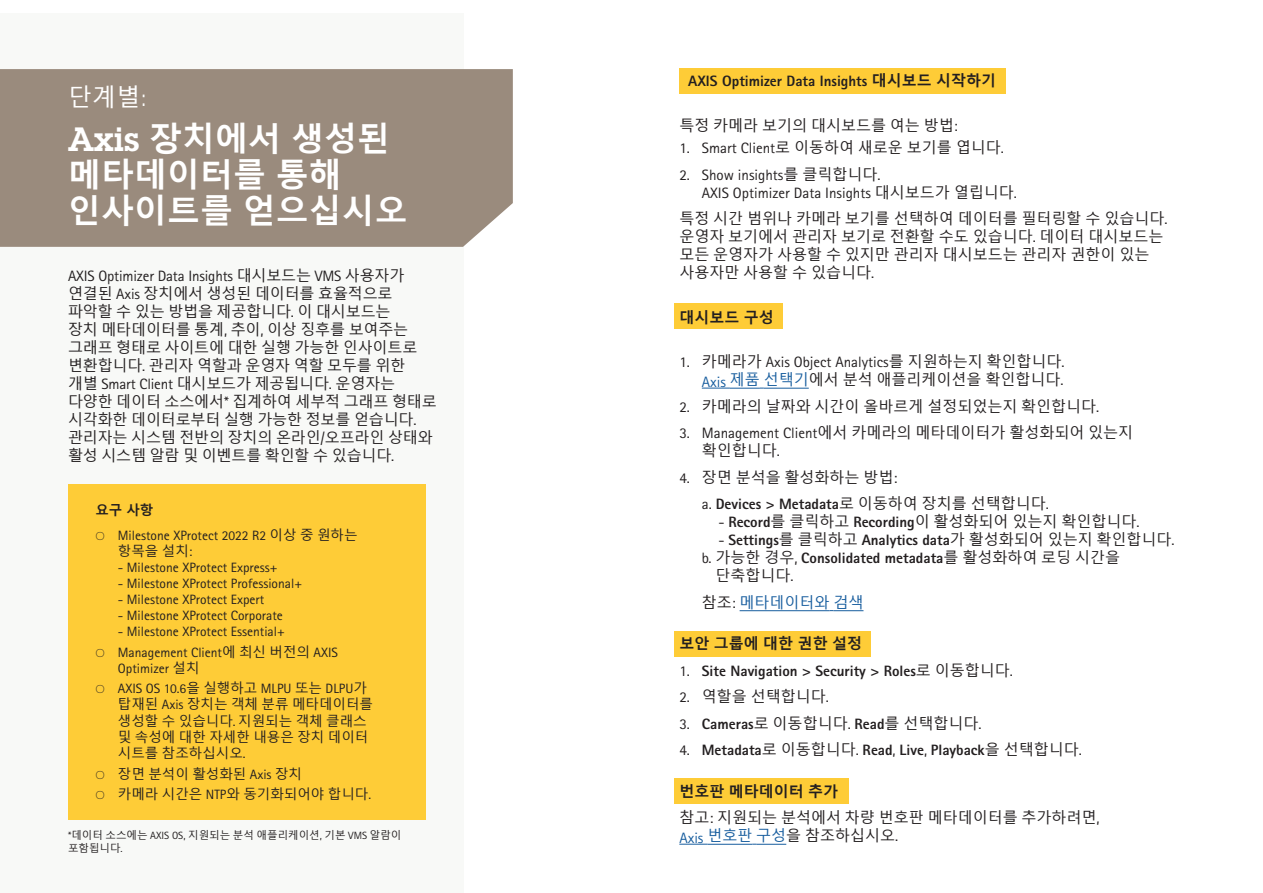
<style>
.page{position:relative;width:1263px;height:893px;background:#fff}
.page>*{position:absolute;margin:0;border:0;box-sizing:border-box;transform-origin:0 0}
.t1{font:700 33px/36px "Malgun Gothic";color:#fff}
.t2{font:24px "Malgun Gothic";color:#fff}
.t3{font:15px/18px "Malgun Gothic";color:#231f20}
.t4{font:800 15px "Rotis Sans Serif Pro";color:#231f20}
.t5{font:15px/18px "Rotis Sans Serif Pro";color:#231f20}
.t6{font:700 15px "Malgun Gothic";color:#231f20}
.t7{font:15px "Malgun Gothic";color:#175d9e}
.t8{font:13.5px/16.2px "Rotis Sans Serif Pro";color:#231f20}
.t9{font:13.5px/16.2px "Malgun Gothic";color:#231f20}
.t10{font:700 13.5px "Malgun Gothic";color:#231f20}
.t11{font:10.5px/12.6px "Malgun Gothic";color:#231f20}
.s1{font-family:"Lubalin Graph ECG"}
.s2{font-family:"Lubalin Graph ECG";font-weight:600}
.s3{font-family:"Rotis Sans Serif Pro"}
.s4{font-family:"Karbon";font-weight:300}
.s5{font-family:"Malgun Gothic"}
.s6{font-family:"Malgun Gothic";font-weight:700}
.s7{font-family:"Rotis Sans Serif Pro";color:#175d9e}
.s8{color:#175d9e}
.s9{font-weight:400}
.s10{font-family:"Malgun Gothic";font-weight:400}
.s11{font-family:"Rotis Sans Serif Pro";font-weight:800}
.s12{color:#231f20}
.s13{font-family:"Rotis Sans Serif Pro";color:#231f20}
</style>
<div class="page">
<div style="left:0;top:13px;width:556px;height:880px;background:#f8f9f7"></div>
<div style="left:465px;top:0;width:798px;height:893px;background:#fff"></div>
<div style="left:0;top:69px;width:513px;height:178px;background:#9a8b7d"></div>
<div style="left:68px;top:484px;width:357px;height:336px;background:#fecc37"></div>
<div style="left:679px;top:68px;width:327px;height:26px;background:#fecc37"></div>
<div style="left:674px;top:304px;width:108px;height:25px;background:#fecc37"></div>
<div style="left:674px;top:631px;width:196px;height:26px;background:#fecc37"></div>
<div style="left:674px;top:778px;width:174px;height:26px;background:#fecc37"></div>
<svg style="left:702px;top:388px;width:28px;height:1px"></svg>
<hr style="left:730px;top:388px;width:30px;height:1px;background:#175d9e">
<hr style="left:764px;top:388px;width:45px;height:1px;background:#175d9e">
<hr style="left:740px;top:610px;width:90px;height:1px;background:#175d9e">
<hr style="left:833px;top:610px;width:30px;height:1px;background:#175d9e">
<svg style="left:679px;top:844px;width:28px;height:1px"></svg>
<hr style="left:707px;top:844px;width:45px;height:1px;background:#175d9e">
<hr style="left:756px;top:844px;width:30px;height:1px;background:#175d9e">
<p class="t2" style="left:68px;top:84px;width:81px">단계별<span class="s1">:</span></p>
<p class="t1" style="left:68px;top:121px;width:341px"><span class="s2">Axis</span> 장치에서 생성된 메타데이터를 통해 인사이트를 얻으십시오</p>
<p class="t3" style="left:68px;top:267px;width:370px"><span class="s3">AXIS Optimizer Data Insights</span> 대시보드는 <span class="s3">VMS</span> 사용자가 연결된 <span class="s3">Axis</span> 장치에서 생성된 데이터를 효율적으로 파악할 수 있는 방법을 제공합니다<span class="s3">.</span> 이 대시보드는<br>장치 메타데이터를 통계<span class="s3">,</span> 추이<span class="s3">,</span> 이상 징후를 보여주는 그래프 형태로 사이트에 대한 실행 가능한 인사이트로 변환합니다<span class="s3">.</span> 관리자 역할과 운영자 역할 모두를 위한 개별 <span class="s3">Smart Client</span> 대시보드가 제공됩니다<span class="s3">.</span> 운영자는 다양한 데이터 소스에서<span class="s3">*</span> 집계하여 세부적 그래프 형태로 시각화한 데이터로부터 실행 가능한 정보를 얻습니다<span class="s3">. </span>관리자는 시스템 전반의 장치의 온라인<span class="s3">/</span>오프라인 상태와 활성 시스템 알람 및 이벤트를 확인할 수 있습니다<span class="s3">.</span></p>
<p class="t10" style="left:95px;top:502px;width:59px">요구 사항</p>
<p class="t8" style="left:118px;top:527px;width:241px;text-indent:-22px"><span class="s4">O</span> Milestone XProtect 2022 R2 <span class="s5">이상 중 원하는 항목을 설치</span>:</p>
<p class="t8" style="left:118px;top:560px;width:161px">- Milestone XProtect Express+</p>
<p class="t8" style="left:118px;top:576px;width:186px">- Milestone XProtect Professional+</p>
<p class="t8" style="left:118px;top:592px;width:148px">- Milestone XProtect Expert</p>
<p class="t8" style="left:118px;top:608px;width:166px">- Milestone XProtect Corporate</p>
<p class="t8" style="left:118px;top:624px;width:168px">- Milestone XProtect Essential+</p>
<p class="t8" style="left:118px;top:644px;width:222px;text-indent:-22px"><span class="s4">O</span> Management Client<span class="s5">에 최신 버전의</span> AXIS<br>Optimizer <span class="s5">설치</span></p>
<p class="t9" style="left:118px;top:680px;width:257px;text-indent:-22px"><span class="s4">O</span> <span class="s3">AXIS OS 10.6</span>을 실행하고 <span class="s3">MLPU</span> 또는 <span class="s3">DLPU</span>가 탑재된 <span class="s3">Axis</span> 장치는 객체 분류 메타데이터를 생성할 수 있습니다<span class="s3">.</span> 지원되는 객체 클래스 및 속성에 대한 자세한 내용은 장치 데이터 시트를 참조하십시오<span class="s3">.</span></p>
<p class="t9" style="left:95px;top:766px;width:208px"><span class="s4">O</span> 장면 분석이 활성화된 <span class="s3">Axis</span> 장치</p>
<p class="t9" style="left:95px;top:786px;width:277px"><span class="s4">O</span> 카메라 시간은 <span class="s3">NTP</span>와 동기화되어야 합니다<span class="s3">.</span></p>
<p class="t11" style="left:68px;top:829px;width:335px"><span class="s3">*</span>데이터 소스에는 <span class="s3">AXIS OS,</span> 지원되는 분석 애플리케이션<span class="s3">,</span> 기본 <span class="s3">VMS</span> 알람이 포함됩니다<span class="s3">.</span></p>
<p class="t4" style="left:688px;top:72px;width:309px">AXIS Optimizer Data Insights <span class="s6">대시보드 시작하기</span></p>
<p class="t3" style="left:679px;top:117px;width:280px">특정 카메라 보기의 대시보드를 여는 방법<span class="s3">:</span></p>
<p class="t5" style="left:679px;top:139px;width:326px">1. Smart Client<span class="s5">로 이동하여 새로운 보기를 엽니다</span>.</p>
<p class="t5" style="left:702px;top:166px;width:316px;text-indent:-22px">2. Show insights<span class="s5">를 클릭합니다</span>.<br>AXIS Optimizer Data Insights <span class="s5">대시보드가 열립니다</span>.</p>
<p class="t3" style="left:679px;top:210px;width:490px">특정 시간 범위나 카메라 보기를 선택하여 데이터를 필터링할 수 있습니다<span class="s3">. </span>운영자 보기에서 관리자 보기로 전환할 수도 있습니다<span class="s3">.</span> 데이터 대시보드는 모든 운영자가 사용할 수 있지만 관리자 대시보드는 관리자 권한이 있는 사용자만 사용할 수 있습니다<span class="s3">.</span></p>
<p class="t6" style="left:679px;top:308px;width:96px">대시보드 구성</p>
<p class="t3" style="left:679px;top:353px;width:387px;text-align:right"><span class="s3">1.</span> 카메라가 <span class="s3">Axis Object Analytics</span>를 지원하는지 확인합니다<span class="s3">.<br></span><span class="s7">Axis</span> <span class="s8">제품 선택기</span>에서 분석 애플리케이션을 확인합니다<span class="s3">.</span></p>
<p class="t3" style="left:679px;top:398px;width:421px"><span class="s3">2.</span> 카메라의 날짜와 시간이 올바르게 설정되었는지 확인합니다<span class="s3">.</span></p>
<p class="t3" style="left:702px;top:424px;width:433px;text-indent:-22px"><span class="s3">3. Management Client</span>에서 카메라의 메타데이터가 활성화되어 있는지 확인합니다<span class="s3">.</span></p>
<p class="t3" style="left:679px;top:469px;width:220px"><span class="s3">4.</span> 장면 분석을 활성화하는 방법<span class="s3">:</span></p>
<p class="t4" style="left:702px;top:495px;width:348px"><span class="s9">a.</span> Devices &gt; Metadata<span class="s10">로 이동하여 장치를 선택합니다</span><span class="s9">.</span></p>
<p class="t3" style="left:718px;top:513px;width:423px"><span class="s3">-</span> <span class="s11">Record</span>를 클릭하고 <span class="s11">Recording</span>이 활성화되어 있는지 확인합니다<span class="s3">.</span></p>
<p class="t4" style="left:718px;top:531px;width:458px"><span class="s9">-</span> Settings<span class="s10">를 클릭하고</span> Analytics data<span class="s10">가 활성화되어 있는지 확인합니다</span><span class="s9">.</span></p>
<p class="t3" style="left:715px;top:549px;width:406px;text-indent:-14px"><span class="s3">b.</span> 가능한 경우<span class="s3">,</span> <span class="s11">Consolidated metadata</span>를 활성화하여 로딩 시간을 단축합니다<span class="s3">.</span></p>
<p class="t7" style="left:702px;top:594px;width:163px"><span class="s12">참조</span><span class="s13">:</span> 메타데이터와 검색</p>
<p class="t6" style="left:679px;top:635px;width:184px">보안 그룹에 대한 권한 설정</p>
<p class="t4" style="left:679px;top:661px;width:335px"><span class="s9">1.</span> Site Navigation &gt; Security &gt; Roles<span class="s10">로 이동합니다</span><span class="s9">.</span></p>
<p class="t3" style="left:679px;top:688px;width:151px"><span class="s3">2.</span> 역할을 선택합니다<span class="s3">.</span></p>
<p class="t3" style="left:679px;top:715px;width:304px"><span class="s3">3.</span> <span class="s11">Cameras</span>로 이동합니다<span class="s3">.</span> <span class="s11">Read</span>를 선택합니다<span class="s3">.</span></p>
<p class="t4" style="left:679px;top:741px;width:404px"><span class="s9">4.</span> Metadata<span class="s10">로 이동합니다</span><span class="s9">.</span> Read<span class="s9">,</span> Live<span class="s9">,</span> Playback<span class="s10">을 선택합니다</span><span class="s9">.</span></p>
<p class="t6" style="left:679px;top:782px;width:160px">번호판 메타데이터 추가</p>
<p class="t3" style="left:679px;top:809px;width:422px">참고<span class="s3">:</span> 지원되는 분석에서 차량 번호판 메타데이터를 추가하려면<span class="s3">,<br></span><span class="s7">Axis</span> <span class="s8">번호판 구성</span>을 참조하십시오<span class="s3">.</span></p>
</div>
